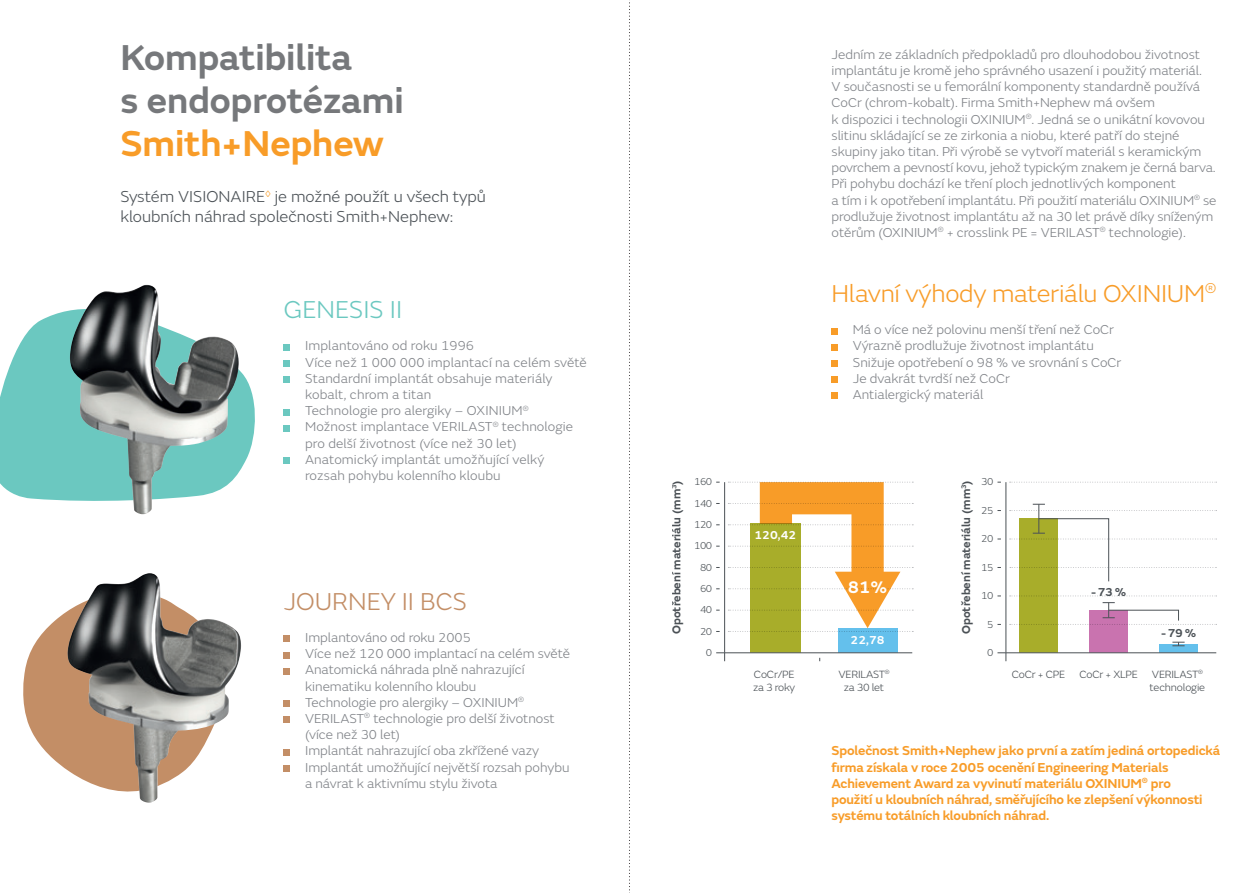
<style>
.page{position:relative;width:1259px;height:893px;background:#fff}
.page>*{position:absolute;margin:0;border:0;box-sizing:border-box;transform-origin:0 0}
.t1{font:600 37.5px/43.2px "SN Emeric";color:#76787b}
.t2{font:300 25.5px "SN Emeric";letter-spacing:-.01em;color:#f89c28}
.t3{font:300 25.5px "SN Emeric";color:#c38e66}
.t4{font:300 25.5px "SN Emeric";color:#6bc8c0}
.t5{font:600 17.55px "SN Emeric";color:#fff}
.t6{font:300 16.5px/19.8px "SN Emeric";color:#4b5156}
.t7{font:300 13.5px/16.2px "SN Emeric";color:#7f8287}
.t8{font:600 13.5px/16.2px "SN Emeric";letter-spacing:-.01em;color:#f89c28}
.t9{font:600 12px "SN Emeric";color:#4b5156}
.t10{font:600 12px "SN Emeric";color:#fff}
.t11{font:300 10.95px/13.2px "SN Emeric";letter-spacing:-.02em;color:#4b5156}
.t12{font:300 10.5px/21.3px "SN Emeric";letter-spacing:-.06em;color:#4b5156;text-align:right}
.s1{color:#f89c28}
</style>
<div class="page">
<svg style="left:0;top:310px;width:255px;height:191px;fill:#6bc8c0"></svg>
<svg style="left:23px;top:611px;width:44px;height:159px"></svg>
<svg style="left:284px;top:344px;width:6px;height:6px"></svg>
<div style="left:284px;top:360px;width:6px;height:7px;background:#6bc8c0"></div>
<svg style="left:284px;top:377px;width:6px;height:6px"></svg>
<svg style="left:284px;top:409px;width:6px;height:6px"></svg>
<svg style="left:284px;top:425px;width:6px;height:6px"></svg>
<svg style="left:284px;top:458px;width:6px;height:6px"></svg>
<svg style="left:284px;top:636px;width:6px;height:6px"></svg>
<svg style="left:284px;top:652px;width:6px;height:6px"></svg>
<svg style="left:284px;top:668px;width:6px;height:6px"></svg>
<svg style="left:284px;top:701px;width:6px;height:6px"></svg>
<svg style="left:284px;top:717px;width:6px;height:6px"></svg>
<svg style="left:284px;top:749px;width:6px;height:6px"></svg>
<div style="left:284px;top:765px;width:6px;height:7px;background:#c38e66"></div>
<img style="left:67px;top:573px;width:174px;height:230px">
<img style="left:70px;top:285px;width:169px;height:230px">
<svg style="left:831px;top:328px;width:6px;height:6px"></svg>
<svg style="left:831px;top:344px;width:6px;height:6px"></svg>
<div style="left:831px;top:360px;width:6px;height:7px;background:#f89c28"></div>
<svg style="left:831px;top:377px;width:6px;height:6px"></svg>
<svg style="left:831px;top:393px;width:6px;height:6px"></svg>
<hr style="left:724px;top:482px;width:1px;height:179px;background:#4b5156">
<div style="left:838px;top:628px;width:59px;height:25px;background:#64c0ec"></div>
<svg style="left:728px;top:482px;width:185px;height:150px"></svg>
<div style="left:750px;top:524px;width:51px;height:129px;background:#a8ad2a"></div>
<hr style="left:716px;top:652px;width:196px;height:1px;background:#4b5156">
<hr style="left:1005px;top:482px;width:1px;height:179px;background:#4b5156">
<svg style="left:1009px;top:482px;width:208px;height:1px"></svg>
<div style="left:1159px;top:644px;width:38px;height:9px;background:#64c0ec"></div>
<div style="left:1019px;top:519px;width:38px;height:134px;background:#a8ad2a"></div>
<div style="left:1089px;top:610px;width:38px;height:43px;background:#c973af"></div>
<hr style="left:997px;top:652px;width:219px;height:1px;background:#4b5156">
<svg style="left:1009px;top:504px;width:208px;height:78px"></svg>
<svg style="left:1009px;top:596px;width:208px;height:29px"></svg>
<svg style="left:1172px;top:642px;width:12px;height:4px"></svg>
<svg style="left:629px;top:0;width:1px;height:893px"></svg>
<p class="t1" style="left:120px;top:36px;width:285px">Kompatibilita<br>s endoprotézami<br><span class="s1">Smith+Nephew</span></p>
<p class="t6" style="left:120px;top:187px;width:367px">Systém VISIONAIRE<sup>◊</sup> je možné použít u všech typů kloubních náhrad společnosti Smith+Nephew:</p>
<p class="t4" style="left:284px;top:294px;width:120px">GENESIS II</p>
<p class="t7" style="left:305px;top:338px;width:170px">Implantováno od roku 1996</p>
<p class="t7" style="left:305px;top:354px;width:283px">Více než 1 000 000 implantací na celém světě</p>
<p class="t7" style="left:305px;top:370px;width:249px">Standardní implantát obsahuje materiály kobalt, chrom a titan</p>
<p class="t7" style="left:305px;top:402px;width:225px">Technologie pro alergiky – OXINIUM<sup>®</sup></p>
<p class="t7" style="left:305px;top:419px;width:270px">Možnost implantace VERILAST<sup>®</sup> technologie pro delší životnost (více než 30 let)</p>
<p class="t7" style="left:305px;top:451px;width:241px">Anatomický implantát umožňující velký rozsah pohybu kolenního kloubu</p>
<p class="t3" style="left:284px;top:586px;width:185px">JOURNEY II BCS</p>
<p class="t7" style="left:305px;top:629px;width:167px">Implantováno od roku 2005</p>
<p class="t7" style="left:305px;top:645px;width:267px">Více než 120 000 implantací na celém světě</p>
<p class="t7" style="left:305px;top:662px;width:221px">Anatomická náhrada plně nahrazující kinematiku kolenního kloubu</p>
<p class="t7" style="left:305px;top:694px;width:220px">Technologie pro alergiky – OXINIUM<sup>®</sup></p>
<p class="t7" style="left:305px;top:710px;width:251px">VERILAST<sup>®</sup> technologie pro delší životnost (více než 30 let)</p>
<p class="t7" style="left:305px;top:743px;width:236px">Implantát nahrazující oba zkřížené vazy</p>
<p class="t7" style="left:305px;top:759px;width:266px">Implantát umožňující největší rozsah pohybu a návrat k aktivnímu stylu života</p>
<p class="t9" style="left:669px;top:634px;width:155px;rotate:-90deg">Opotřebení materiálu (mm<sup>3</sup>)</p>
<p class="t12" style="left:694px;top:471px;width:19px">160<br>140<br>120<br>100<br>80<br>60<br>40<br>20<br>0</p>
<p class="t7" style="left:831px;top:46px;width:386px">Jedním ze základních předpokladů pro dlouhodobou životnost implantátu je kromě jeho správného usazení i použitý materiál.<br>V současnosti se u femorální komponenty standardně používá CoCr (chrom-kobalt). Firma Smith+Nephew má ovšem<br>k dispozici i technologii OXINIUM<sup>®</sup>. Jedná se o unikátní kovovou slitinu skládající se ze zirkonia a niobu, které patří do stejné skupiny jako titan. Při výrobě se vytvoří materiál s keramickým povrchem a pevností kovu, jehož typickým znakem je černá barva.</p>
<p class="t7" style="left:831px;top:176px;width:386px">Při pohybu dochází ke tření ploch jednotlivých komponent<br>a tím i k opotřebení implantátu. Při použití materiálu OXINIUM<sup>®</sup> se prodlužuje životnost implantátu až na 30 let právě díky sníženým otěrům (OXINIUM<sup>®</sup> + crosslink PE = VERILAST<sup>®</sup> technologie).</p>
<p class="t10" style="left:754px;top:527px;width:43px">120,42</p>
<p class="t2" style="left:831px;top:278px;width:386px">Hlavní výhody materiálu OXINIUM<sup>®</sup></p>
<p class="t7" style="left:853px;top:321px;width:263px">Má o více než polovinu menší tření než CoCr</p>
<p class="t7" style="left:853px;top:338px;width:243px">Výrazně prodlužuje životnost implantátu</p>
<p class="t7" style="left:853px;top:354px;width:270px">Snižuje opotřebení o 98 % ve srovnání s CoCr</p>
<p class="t7" style="left:853px;top:370px;width:158px">Je dvakrát tvrdší než CoCr</p>
<p class="t7" style="left:853px;top:386px;width:132px">Antialergický materiál</p>
<p class="t5" style="left:848px;top:576px;width:41px">81%</p>
<p class="t10" style="left:850px;top:632px;width:36px">22,78</p>
<p class="t9" style="left:958px;top:634px;width:155px;rotate:-90deg">Opotřebení materiálu (mm<sup>3</sup>)</p>
<p class="t12" style="left:981px;top:471px;width:14px">30</p>
<p class="t12" style="left:981px;top:500px;width:14px">25</p>
<p class="t12" style="left:981px;top:528px;width:14px">20</p>
<p class="t12" style="left:981px;top:557px;width:14px">15</p>
<p class="t12" style="left:981px;top:585px;width:14px">10</p>
<p class="t12" style="left:987px;top:614px;width:8px">5</p>
<p class="t12" style="left:987px;top:642px;width:8px">0</p>
<p class="t9" style="left:1091px;top:584px;width:37px">- 73 %</p>
<p class="t9" style="left:1161px;top:626px;width:37px">- 79 %</p>
<p class="t11" style="left:753px;top:667px;width:43px">CoCr/PE za 3 roky</p>
<p class="t11" style="left:838px;top:667px;width:52px;text-align:center">VERILAST<sup>® </sup>za 30 let</p>
<p class="t11" style="left:1012px;top:667px;width:55px">CoCr + CPE</p>
<p class="t11" style="left:1079px;top:667px;width:60px">CoCr + XLPE</p>
<p class="t11" style="left:1149px;top:667px;width:57px">VERILAST<sup>® </sup>technologie</p>
<p class="t8" style="left:831px;top:743px;width:390px">Společnost Smith+Nephew jako první a zatím jediná ortopedická firma získala v roce 2005 ocenění Engineering Materials Achievement Award za vyvinutí materiálu OXINIUM<sup>®</sup> pro<br>použití u kloubních náhrad, směřujícího ke zlepšení výkonnosti systému totálních kloubních náhrad.</p>
</div>
